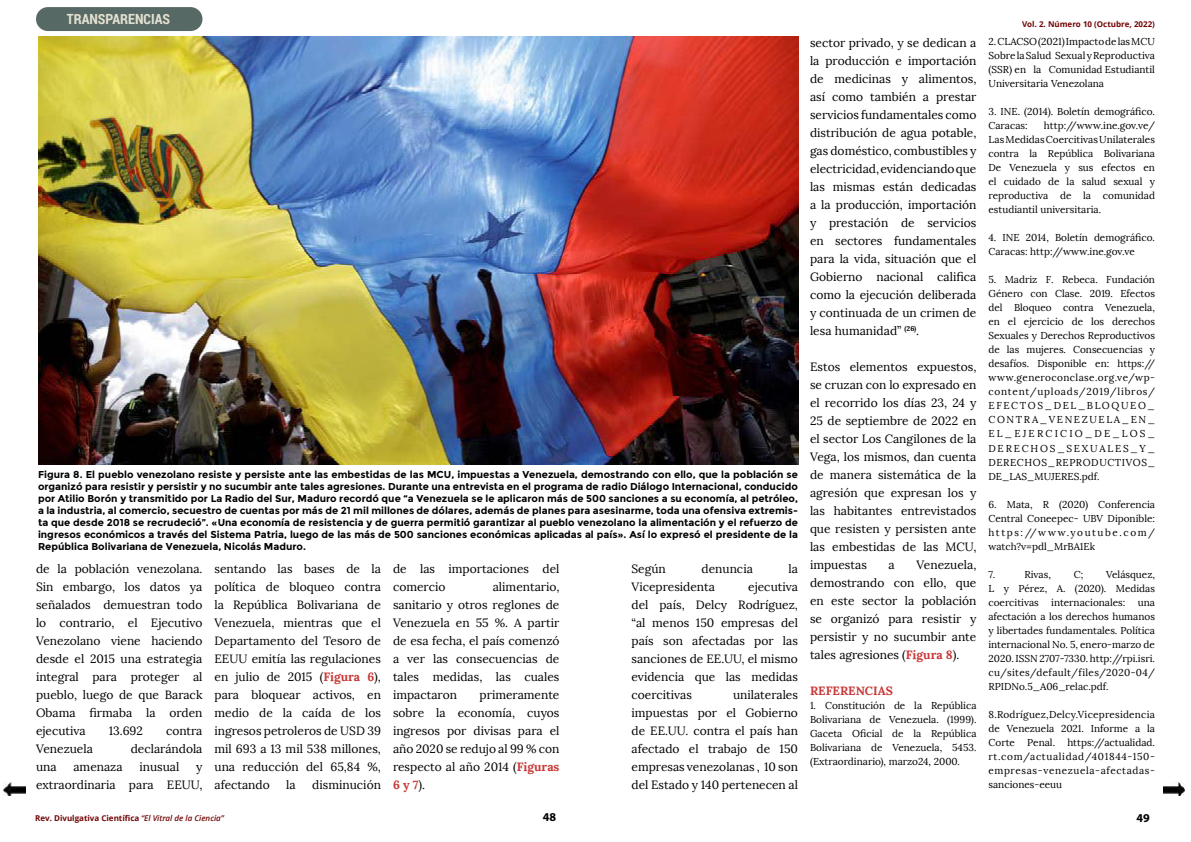
<style>
.page{position:relative;width:1191px;height:842px;background:#fff}
.page>*{position:absolute;margin:0;border:0;box-sizing:border-box;transform-origin:0 0}
.t1{font:700 14px "Roboto Condensed";color:#e5e1d1}
.t2{font:12px/18px "Lora";color:#000;text-align:justify}
.t3{font:700 12px "Lora";color:#c93737}
.t4{font:700 12px "Myriad Pro";color:#000}
.t5{font:10px/14px "Lora";color:#000;text-align:justify}
.t6{font:700 10px/12px "Montserrat";color:#000;text-align:justify}
.t7{font:700 8px "Open Sans";color:#700404}
.s1{font-weight:700;color:#c93737}
.s2{font-weight:600;font-style:italic}
</style>
<div class="page">
<img style="left:1163px;top:782px;width:21px;height:14px">
<div style="left:37px;top:8px;width:164px;height:22px;background:#566965;border-radius:11px"></div>
<div style="left:36px;top:7px;width:166px;height:24px;border:2px solid #566965;border-radius:11px"></div>
<img style="left:38px;top:36px;width:760px;height:428px">
<img style="left:4px;top:782px;width:21px;height:14px">
<p class="t1" style="left:67px;top:11px;width:105px">TRANSPARENCIAS</p>
<p class="t6" style="left:38px;top:469px;width:761px">Figura 8. El pueblo venezolano resiste y persiste ante las embestidas de las MCU, impuestas a Venezuela, demostrando con ello, que la población se organizó para resistir y persistir y no sucumbir ante tales agresiones. Durante una entrevista en el programa de radio Diálogo Internacional, conducido por Atilio Borón y transmitido por La Radio del Sur, Maduro recordó que “a Venezuela se le aplicaron más de 500 sanciones a su economía, al petróleo, a la industria, al comercio, secuestro de cuentas por más de 21 mil millones de dólares, además de planes para asesinarme, toda una ofensiva extremis&shy;ta que desde 2018 se recrudeció”. «Una economía de resistencia y de guerra permitió garantizar al pueblo venezolano la alimentación y el refuerzo de ingresos económicos a través del Sistema Patria, luego de las más de 500 sanciones económicas aplicadas al país». Así lo expresó el presidente de la República Bolivariana de Venezuela, Nicolás Maduro.</p>
<p class="t2" style="left:36px;top:560px;width:168px">de la población venezolana.<br>Sin embargo, los datos ya señalados demuestran todo lo contrario, el Ejecutivo Venezolano viene haciendo desde el 2015 una estrategia integral para proteger al pueblo, luego de que Barack Obama firmaba la orden ejecutiva</p>
<p class="t2" style="left:109px;top:722px;width:36px">13.692</p>
<p class="t2" style="left:166px;top:722px;width:38px">contra</p>
<p class="t2" style="left:36px;top:740px;width:58px">Venezuela</p>
<p class="t2" style="left:131px;top:740px;width:73px">declarándola</p>
<p class="t2" style="left:36px;top:758px;width:22px">una</p>
<p class="t2" style="left:73px;top:758px;width:51px">amenaza</p>
<p class="t2" style="left:139px;top:758px;width:41px">inusual</p>
<p class="t2" style="left:36px;top:758px;width:168px;text-align:right">y<br>extraordinaria para EEUU,</p>
<p class="t2" style="left:214px;top:560px;width:168px">sentando las bases de la política de bloqueo contra la República Bolivariana de Venezuela, mientras que el Departamento del Tesoro de EEUU emitía las regulaciones en julio de 2015 (<span class="s1">Figura 6</span>), para bloquear activos, en medio de la caída de los ingresos petroleros de USD 39 mil 693 a 13 mil 538 millones, una reducción del 65,84 %, afectando</p>
<p class="t2" style="left:286px;top:776px;width:11px">la</p>
<p class="t2" style="left:312px;top:776px;width:70px">disminución</p>
<p class="t2" style="left:393px;top:560px;width:168px">de las importaciones del comercio</p>
<p class="t2" style="left:393px;top:578px;width:168px;text-indent:100px">alimentario, sanitario y otros reglones de Venezuela en 55 %. A partir de esa fecha, el país comenzó a ver las consecuencias de tales medidas, las cuales impactaron</p>
<p class="t2" style="left:393px;top:686px;width:168px;text-indent:87px">primeramente sobre la economía, cuyos ingresos por divisas para el año 2020 se redujo al 99 % con respecto al año 2014 (<span class="s1">Figuras 6 y 7</span>).</p>
<p class="t2" style="left:631px;top:560px;width:36px">Según</p>
<p class="t2" style="left:701px;top:560px;width:53px">denuncia</p>
<p class="t2" style="left:788px;top:560px;width:11px">la</p>
<p class="t2" style="left:631px;top:578px;width:85px">Vicepresidenta</p>
<p class="t2" style="left:631px;top:578px;width:168px;text-indent:117px">ejecutiva del país, Delcy Rodríguez, “al menos 150 empresas del país son afectadas por las sanciones de EE.UU, el mismo evidencia que las medidas coercitivas</p>
<p class="t2" style="left:631px;top:686px;width:168px;text-indent:101px">unilaterales impuestas por el Gobierno de EE.UU. contra el país han afectado el trabajo de 150 empresas venezolanas , 10 son del Estado y 140 pertenecen al</p>
<p class="t2" style="left:810px;top:34px;width:168px">sector privado, y se dedican a la producción e importación de medicinas y alimentos, así como también a prestar servicios fundamentales como distribución de agua potable, gas doméstico, combustibles y electricidad, evidenciando que las mismas están dedicadas a la producción, importación y prestación de servicios en sectores fundamentales para la vida, situación que el Gobierno nacional califica como la ejecución deliberada y continuada de un crimen de lesa humanidad” <sup>(26)</sup>.</p>
<p class="t2" style="left:810px;top:358px;width:168px">Estos elementos expuestos, se cruzan con lo expresado en el recorrido los días 23, 24 y 25 de septiembre de 2022 en el sector Los Cangilones de la Vega, los mismos, dan cuenta de manera sistemática de la agresión que expresan los y las habitantes entrevistados que resisten y persisten ante las embestidas de las MCU, impuestas</p>
<p class="t2" style="left:810px;top:556px;width:168px;text-indent:106px">Venezuela, demostrando con ello, que en este sector la población se organizó para resistir y persistir y no sucumbir ante tales agresiones (<span class="s1">Figura 8</span>).</p>
<p class="t3" style="left:810px;top:686px;width:85px">REFERENCIAS</p>
<p class="t5" style="left:810px;top:699px;width:168px">1. Constitución de la República Bolivariana de Venezuela. (1999).<br>Gaceta Oficial de la República Bolivariana de Venezuela, 5453. (Extraordinario), marzo24, 2000.</p>
<p class="t2" style="left:888px;top:556px;width:8px">a</p>
<p class="t7" style="left:1022px;top:18px;width:134px">Vol. 2. Número 10 (Octubre, 2022)</p>
<p class="t5" style="left:988px;top:35px;width:168px">2. CLACSO (2021) Impacto de las MCU Sobre la Salud Sexual y Reproductiva (SSR) en la Comunidad Estudiantil Universitaria Venezolana</p>
<p class="t5" style="left:988px;top:105px;width:168px">3. INE. (2014). Boletín demográfico.<br>Caracas:</p>
<p class="t5" style="left:988px;top:119px;width:168px;text-indent:55px">http://www.ine.gov.ve/ Las Medidas Coercitivas Unilaterales contra la República Bolivariana De Venezuela y sus efectos en el cuidado de la salud sexual y reproductiva de la comunidad estudiantil universitaria.</p>
<p class="t5" style="left:988px;top:231px;width:168px">4. INE 2014, Boletín demográfico.<br>Caracas: http://www.ine.gov.ve</p>
<p class="t5" style="left:988px;top:273px;width:168px">5. Madriz F. Rebeca. Fundación Género con Clase. 2019. Efectos del Bloqueo contra Venezuela, en el ejercicio de los derechos Sexuales y Derechos Reproductivos de las mujeres. Consecuencias y desafíos. Disponible en: https:// www.generoconclase.org.ve/wp&shy;content/uploads/2019/libros/ EFECTOS_DEL_BLOQUEO_ CONTRA_VENEZUELA_EN_ EL_EJERCICIO_DE_LOS_ DERECHOS_SEXUALES_Y_ DERECHOS_REPRODUCTIVOS_ DE_LAS_MUJERES.pdf.</p>
<p class="t5" style="left:988px;top:497px;width:168px">6. Mata, R (2020) Conferencia Central Coneepec- UBV Diponible: https://www.youtube.com/ watch?v=pdl_MrBA1Ek</p>
<p class="t5" style="left:988px;top:567px;width:8px">7.</p>
<p class="t5" style="left:1024px;top:567px;width:28px">Rivas,</p>
<p class="t5" style="left:1073px;top:567px;width:11px">C;</p>
<p class="t5" style="left:988px;top:567px;width:168px;text-indent:118px">Velásquez, L y Pérez, A. (2020). Medidas coercitivas internacionales: una afectación a los derechos humanos y libertades fundamentales. Política internacional No. 5, enero-marzo de 2020. ISSN 2707-7330. http://rpi.isri. cu/sites/default/files/2020-04/ RPIDNo.5_A06_relac.pdf.</p>
<p class="t5" style="left:988px;top:707px;width:168px">8.Rodríguez,Delcy.Vicepresidencia de Venezuela 2021. Informe a la Corte Penal. https://actualidad. rt.com/actualidad/401844-150- empresas-venezuela-afectadas&shy;sanciones-eeuu</p>
<p class="t7" style="left:35px;top:812px;width:190px">Rev. Divulgativa Científica <span class="s2">“El Vitral de la Ciencia”</span></p>
<p class="t4" style="left:543px;top:810px;width:15px">48</p>
<p class="t4" style="left:1136px;top:811px;width:15px">49</p>
</div>
